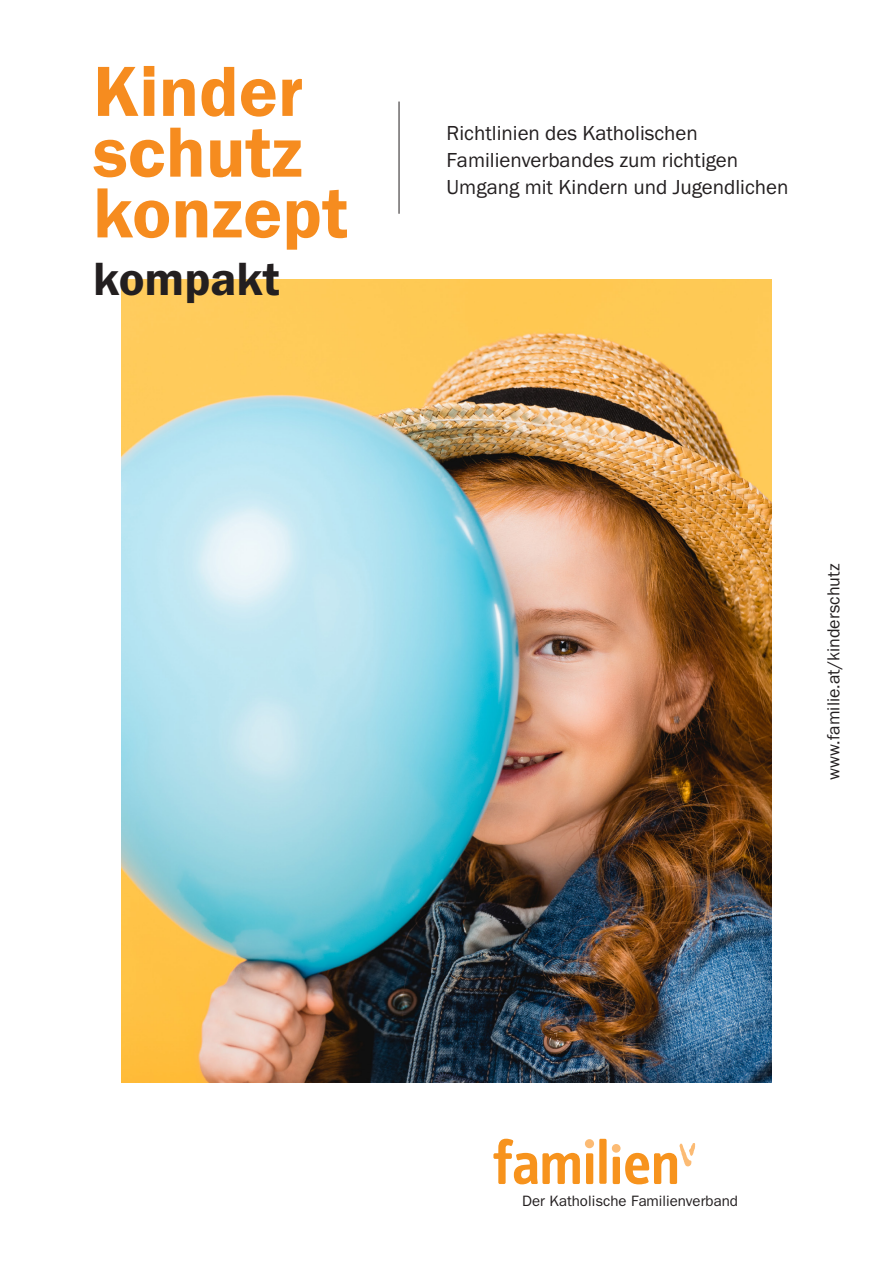
<style>
.page{position:relative;width:893px;height:1263px;background:#fff}
.page>*{position:absolute;margin:0;border:0;box-sizing:border-box;transform-origin:0 0}
.t1{font:600 73.35px "Franklin Got Itc T";color:#f68c1f}
.t2{font:600 48.3px "Franklin Got Itc T";color:#231f20}
.t3{font:21px "Franklin Got Itc T";color:#231f20}
.t4{font:18px "Franklin Got Itc T";color:#231f20}
.t5{font:15px "Franklin Gothic";color:#231f20}
</style>
<div class="page">
<img style="left:121px;top:279px;width:651px;height:804px">
<hr style="left:399px;top:102px;width:1px;height:112px;background:#231f20">
<svg style="left:493px;top:1139px;width:87px;height:45px"></svg>
<div style="left:586px;top:1153px;width:7px;height:31px;background:#f7931d;border-radius:2px"></div>
<div style="left:599px;top:1139px;width:8px;height:45px;background:#f7931d;border-radius:2px"></div>
<div style="left:613px;top:1157px;width:7px;height:27px;background:#f7931d;border-radius:2px"></div>
<div style="left:612px;top:1144px;width:9px;height:9px;background:#fcbb74;border-radius:50%"></div>
<div style="left:585px;top:1139px;width:9px;height:9px;background:#fcbb74;border-radius:50%"></div>
<svg style="left:625px;top:1143px;width:70px;height:41px"></svg>
<p class="t1" style="left:93px;top:50px;width:212px">Kinder</p>
<p class="t1" style="left:93px;top:111px;width:211px">schutz</p>
<p class="t1" style="left:93px;top:172px;width:257px">konzept</p>
<p class="t2" style="left:93px;top:252px;width:188px">kompakt</p>
<p class="t3" style="left:447px;top:121px;width:253px">Richtlinien des Katholischen</p>
<p class="t3" style="left:447px;top:148px;width:293px">Familienverbandes zum richtigen</p>
<p class="t3" style="left:447px;top:175px;width:343px">Umgang mit Kindern und Jugendlichen</p>
<p class="t4" style="left:824px;top:780px;width:217px;rotate:-90deg">www.familie.at/kinderschutz</p>
<p class="t5" style="left:522px;top:1193px;width:217px">Der Katholische Familienverband</p>
</div>
